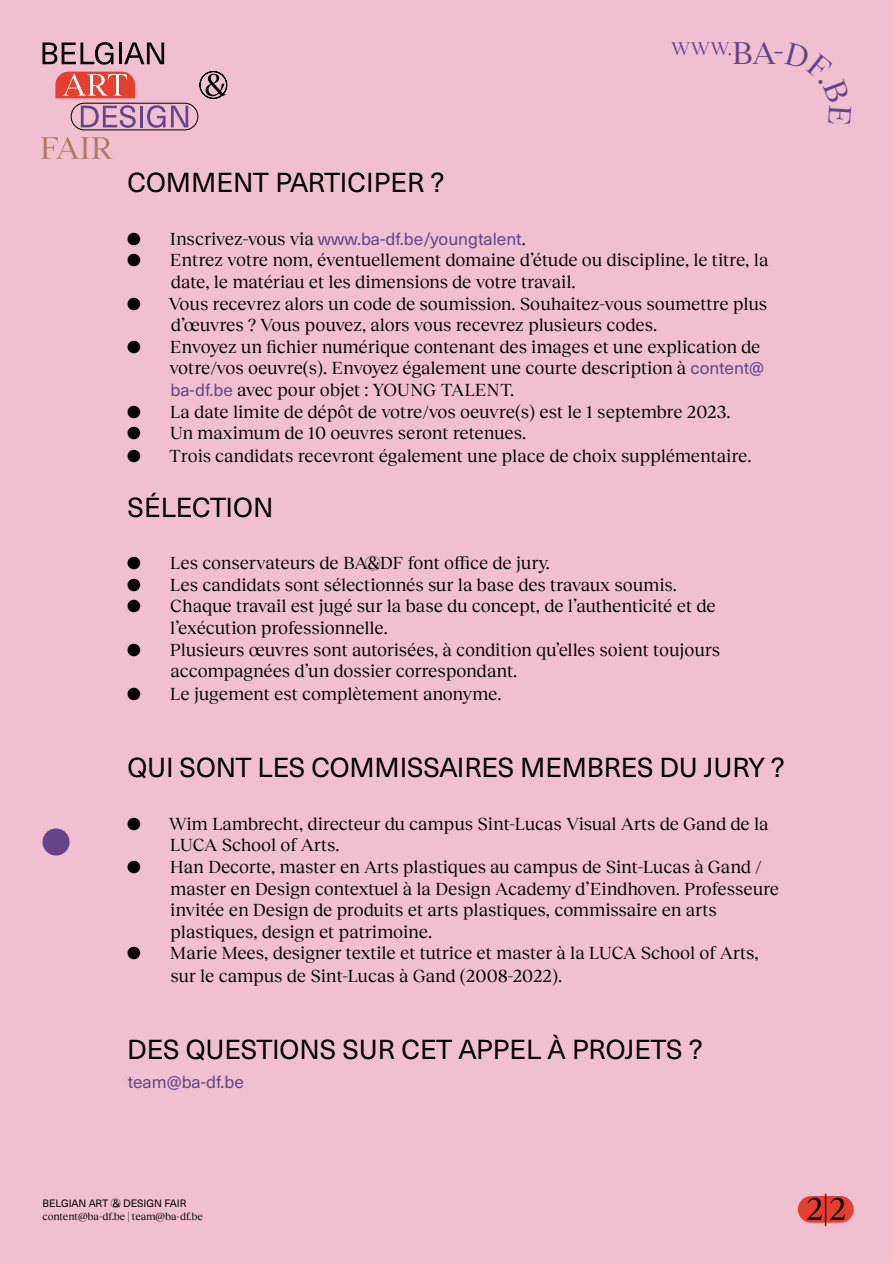
<style>
.page{position:relative;width:893px;height:1263px;background:#f0c0d1}
.page>*{position:absolute;margin:0;border:0;box-sizing:border-box;transform-origin:0 0}
.t1{font:32.55px "Reckless Neue BA&DF";color:#000}
.t2{font:27px "Neue Haas Unica BA&DF Regular";letter-spacing:-.005em;color:#000}
.t3{font:18.9px "Reckless Neue BA&DF";color:#654489}
.t4{font:18px/21.6px "Reckless Neue BA&DF";color:#000}
.t5{font:17.25px "Neue Haas Unica BA&DF Regular";color:#654489}
.t6{font:10.5px "Reckless Neue BA&DF";color:#000}
.t7{font:10.5px "Neue Haas Unica BA&DF Regular";letter-spacing:-.005em;color:#000}
.s1{font-size:32.55px}
.s2{font-family:"Reckless Neue BA&DF";font-size:18px;color:#000}
.s3{font-family:"Neue Haas Unica BA&DF Regular";font-size:17.25px;color:#654489}
</style>
<div class="page">
<div style="left:71px;top:103px;width:127px;height:27px;border:1px solid #000;border-radius:13px"></div>
<svg style="left:81px;top:105px;width:55px;height:23px"></svg>
<hr style="left:140px;top:106px;width:3px;height:21px;background:#654489">
<svg style="left:147px;top:105px;width:41px;height:23px"></svg>
<svg style="left:42px;top:42px;width:71px;height:23px"></svg>
<hr style="left:119px;top:43px;width:3px;height:21px;background:#000">
<svg style="left:124px;top:43px;width:40px;height:21px"></svg>
<svg style="left:41px;top:137px;width:71px;height:22px"></svg>
<svg style="left:55px;top:72px;width:80px;height:26px;background:#ec6256"></svg>
<svg style="left:199px;top:71px;width:28px;height:28px"></svg>
<div style="left:798px;top:1196px;width:56px;height:27px;background:#e83e2d;border-radius:13px"></div>
<div style="left:43px;top:828px;width:27px;height:27px;background:#654489;border-radius:50%"></div>
<p class="t3" style="left:671px;top:35px;width:114px">WWW.<span class="s1">BA-</span></p>
<h2 class="t2" style="left:128px;top:163px;width:318px">COMMENT PARTICIPER ?</h2>
<p class="t5" style="left:127px;top:226px;width:400px"><span class="s2">● Inscrivez-vous via</span> www.ba-df.be/youngtalent<span class="s2">.</span></p>
<p class="t4" style="left:171px;top:248px;width:599px;text-indent:-44px">● Entrez votre nom, éventuellement domaine d’étude ou discipline, le titre, la date, le matériau et les dimensions de votre travail.</p>
<p class="t4" style="left:171px;top:291px;width:598px;text-indent:-44px">● Vous recevrez alors un code de soumission. Souhaitez-vous soumettre plus d’œuvres ? Vous pouvez, alors vous recevrez plusieurs codes.</p>
<p class="t4" style="left:169px;top:335px;width:596px;text-indent:-42px">● Envoyez un fichier numérique contenant des images et une explication de votre/vos oeuvre(s). Envoyez également une courte description à <span class="s3">content@ ba-df.be</span> avec pour objet : YOUNG TALENT.</p>
<p class="t4" style="left:127px;top:399px;width:605px">● La date limite de dépôt de votre/vos oeuvre(s) est le 1 septembre 2023.</p>
<p class="t4" style="left:127px;top:421px;width:401px">● Un maximum de 10 oeuvres seront retenues.</p>
<p class="t4" style="left:127px;top:443px;width:626px">● Trois candidats recevront également une place de choix supplémentaire.</p>
<h2 class="t2" style="left:128px;top:487px;width:147px">SÉLECTION</h2>
<p class="t4" style="left:127px;top:551px;width:424px">● Les conservateurs de BA&amp;DF font office de jury.</p>
<p class="t4" style="left:127px;top:573px;width:551px">● Les candidats sont sélectionnés sur la base des travaux soumis.</p>
<p class="t4" style="left:170px;top:594px;width:547px;text-indent:-43px">● Chaque travail est jugé sur la base du concept, de l’authenticité et de l’exécution professionnelle.</p>
<p class="t4" style="left:171px;top:637px;width:551px;text-indent:-43px">● Plusieurs œuvres sont autorisées, à condition qu’elles soient toujours accompagnées d’un dossier correspondant.</p>
<p class="t4" style="left:127px;top:681px;width:376px">● Le jugement est complètement anonyme.</p>
<h2 class="t2" style="left:128px;top:748px;width:659px">QUI SONT LES COMMISSAIRES MEMBRES DU JURY ?</h2>
<p class="t4" style="left:170px;top:811px;width:600px;text-indent:-43px">● Wim Lambrecht, directeur du campus Sint-Lucas Visual Arts de Gand de la<br>LUCA School of Arts.</p>
<p class="t4" style="left:170px;top:855px;width:610px;text-indent:-43px">● Han Decorte, master en Arts plastiques au campus de Sint-Lucas à Gand / master en Design contextuel à la Design Academy d’Eindhoven. Professeure invitée en Design de produits et arts plastiques, commissaire en arts plastiques, design et patrimoine.</p>
<p class="t4" style="left:171px;top:941px;width:590px;line-height:22.5px;text-indent:-43px">● Marie Mees, designer textile et tutrice et master à la LUCA School of Arts, sur le campus de Sint-Lucas à Gand (2008-2022).</p>
<h2 class="t2" style="left:127px;top:1030px;width:577px">DES QUESTIONS SUR CET APPEL À PROJETS ?</h2>
<p class="t5" style="left:128px;top:1069px;width:118px">team@ba-df.be</p>
<p class="t7" style="left:43px;top:1195px;width:146px">BELGIAN ART &amp; DESIGN FAIR</p>
<p class="t6" style="left:43px;top:1209px;width:162px">content@ba-df.be | team@ba-df.be</p>
<h1 class="t1" style="left:805px;top:1186px;width:42px">2|2</h1>
</div>
